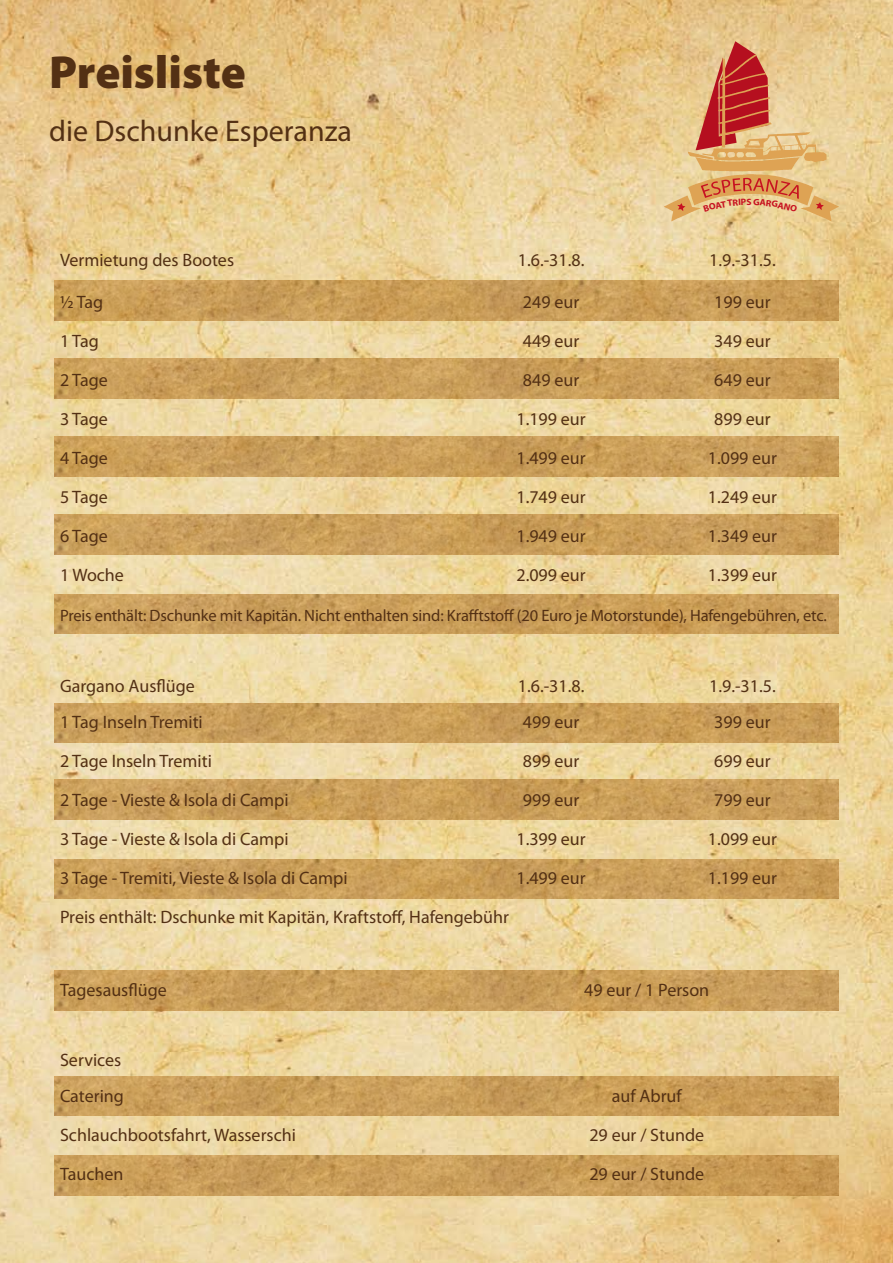
<style>
.page{position:relative;width:893px;height:1263px;background:#fff}
.page>*{position:absolute;margin:0;border:0;box-sizing:border-box;transform-origin:0 0}
.t1{font:900 46.5px "Myriad Pro";color:#533014}
.t2{font:30px "Myriad Pro";color:#533014}
.t3{font:18px/36px "Myriad Pro";color:#533014}
.t4{font:16.5px "Myriad Pro";letter-spacing:-.01em;color:#533014}
.t5{font:700 9.15px "Myriad Pro";color:#c71221;scale:1.04 1}
</style>
<div class="page">
<img style="left:1px;top:0;width:892px;height:1263px">
<img style="left:54px;top:971px;width:784px;height:39px">
<img style="left:54px;top:281px;width:784px;height:39px">
<img style="left:54px;top:359px;width:784px;height:39px">
<img style="left:54px;top:437px;width:784px;height:39px">
<img style="left:54px;top:515px;width:784px;height:39px">
<img style="left:54px;top:594px;width:784px;height:40px">
<img style="left:54px;top:703px;width:784px;height:40px">
<img style="left:54px;top:780px;width:784px;height:39px">
<img style="left:54px;top:859px;width:784px;height:40px">
<img style="left:54px;top:1076px;width:784px;height:40px">
<img style="left:54px;top:1156px;width:784px;height:39px">
<svg style="left:664px;top:41px;width:175px;height:180px;background:#e0aa79"></svg>
<h1 class="t1" style="left:49px;top:41px;width:198px">Preisliste</h1>
<h2 class="t2" style="left:49px;top:113px;width:304px">die Dschunke Esperanza</h2>
<p class="t5" style="left:746px;top:196px;width:7px">S</p>
<p class="t3" style="left:60px;top:242px;width:176px">Vermietung des Bootes</p>
<p class="t3" style="left:518px;top:242px;width:68px">1.6.-31.8.</p>
<p class="t3" style="left:709px;top:242px;width:68px">1.9.-31.5.</p>
<p class="t3" style="left:60px;top:283px;width:45px">½ Tag</p>
<p class="t3" style="left:523px;top:283px;width:58px">249 eur</p>
<p class="t3" style="left:714px;top:283px;width:58px">199 eur</p>
<p class="t3" style="left:60px;top:323px;width:40px">1 Tag</p>
<p class="t3" style="left:523px;top:323px;width:58px">449 eur</p>
<p class="t3" style="left:714px;top:323px;width:58px">349 eur</p>
<p class="t3" style="left:60px;top:362px;width:49px">2 Tage</p>
<p class="t3" style="left:523px;top:362px;width:58px">849 eur</p>
<p class="t3" style="left:714px;top:362px;width:58px">649 eur</p>
<p class="t3" style="left:60px;top:401px;width:49px">3 Tage</p>
<p class="t3" style="left:516px;top:401px;width:71px">1.199 eur</p>
<p class="t3" style="left:714px;top:401px;width:58px">899 eur</p>
<p class="t3" style="left:60px;top:440px;width:49px">4 Tage</p>
<p class="t3" style="left:516px;top:440px;width:71px">1.499 eur</p>
<p class="t3" style="left:708px;top:440px;width:71px">1.099 eur</p>
<p class="t3" style="left:60px;top:479px;width:49px">5 Tage</p>
<p class="t3" style="left:516px;top:479px;width:71px">1.749 eur</p>
<p class="t3" style="left:708px;top:479px;width:71px">1.249 eur</p>
<p class="t3" style="left:60px;top:518px;width:49px">6 Tage</p>
<p class="t3" style="left:516px;top:518px;width:71px">1.949 eur</p>
<p class="t3" style="left:708px;top:518px;width:71px">1.349 eur</p>
<p class="t3" style="left:60px;top:557px;width:65px">1 Woche</p>
<p class="t3" style="left:516px;top:557px;width:71px">2.099 eur</p>
<p class="t3" style="left:708px;top:557px;width:71px">1.399 eur</p>
<p class="t4" style="left:60px;top:605px;width:768px">Preis enthält: Dschunke mit Kapitän. Nicht enthalten sind: Krafftstoff (20 Euro je Motorstunde), Hafengebühren, etc.</p>
<p class="t3" style="left:60px;top:667px;width:136px">Gargano Ausflüge</p>
<p class="t3" style="left:518px;top:667px;width:68px">1.6.-31.8.</p>
<p class="t3" style="left:709px;top:667px;width:68px">1.9.-31.5.</p>
<p class="t3" style="left:60px;top:703px;width:144px">1 Tag Inseln Tremiti</p>
<p class="t3" style="left:523px;top:703px;width:58px">499 eur</p>
<p class="t3" style="left:714px;top:703px;width:58px">399 eur</p>
<p class="t3" style="left:60px;top:742px;width:153px">2 Tage Inseln Tremiti</p>
<p class="t3" style="left:523px;top:742px;width:58px">899 eur</p>
<p class="t3" style="left:714px;top:742px;width:58px">699 eur</p>
<p class="t3" style="left:60px;top:781px;width:230px">2 Tage - Vieste &amp; Isola di Campi</p>
<p class="t3" style="left:523px;top:781px;width:58px">999 eur</p>
<p class="t3" style="left:714px;top:781px;width:58px">799 eur</p>
<p class="t3" style="left:60px;top:820px;width:230px">3 Tage - Vieste &amp; Isola di Campi</p>
<p class="t3" style="left:516px;top:820px;width:71px">1.399 eur</p>
<p class="t3" style="left:708px;top:820px;width:71px">1.099 eur</p>
<p class="t3" style="left:60px;top:859px;width:289px">3 Tage - Tremiti, Vieste &amp; Isola di Campi</p>
<p class="t3" style="left:516px;top:859px;width:71px">1.499 eur</p>
<p class="t3" style="left:708px;top:859px;width:71px">1.199 eur</p>
<p class="t3" style="left:60px;top:898px;width:450px">Preis enthält: Dschunke mit Kapitän, Kraftstoff, Hafengebühr</p>
<p class="t3" style="left:60px;top:971px;width:108px">Tagesausflüge</p>
<p class="t3" style="left:584px;top:971px;width:126px">49 eur / 1 Person</p>
<p class="t3" style="left:60px;top:1041px;width:66px">Services<br>Catering</p>
<p class="t3" style="left:612px;top:1077px;width:71px">auf Abruf</p>
<p class="t3" style="left:60px;top:1116px;width:237px">Schlauchbootsfahrt, Wasserschi</p>
<p class="t3" style="left:589px;top:1116px;width:116px">29 eur / Stunde</p>
<p class="t3" style="left:60px;top:1155px;width:65px">Tauchen</p>
<p class="t3" style="left:589px;top:1155px;width:116px">29 eur / Stunde</p>
</div>
